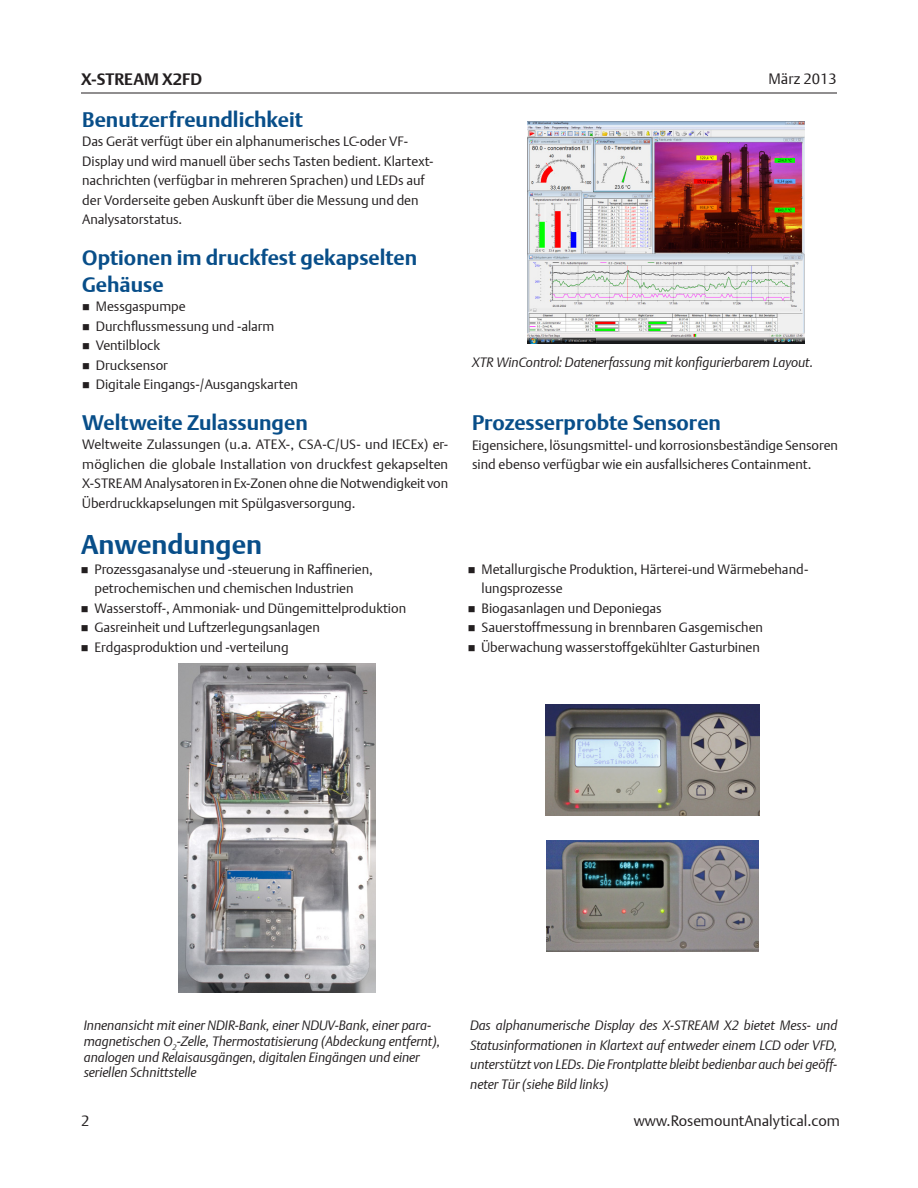
<style>
.page{position:relative;width:918px;height:1188px;background:#fff}
.page>*{position:absolute;margin:0;border:0;box-sizing:border-box;transform-origin:0 0}
.t1{font:700 27px "DTL Argo T";color:#084e89}
.t2{font:700 21px/27px "DTL Argo T";color:#084e89}
.t3{font:700 16.5px "DTL Argo T";color:#231f20}
.t4{font:15px "DTL Argo T Light";color:#231f20}
.t5{font:13.5px/19.5px "DTL Argo T Light";color:#231f20}
.t6{font:italic 13.5px/19.5px "DTL Argo T Light";letter-spacing:-.005em;color:#231f20;text-align:justify}
</style>
<div class="page">
<hr style="left:81px;top:93px;width:756px;height:1px;background:#231f20">
<img style="left:179px;top:664px;width:196px;height:328px">
<img style="left:547px;top:840px;width:211px;height:111px">
<img style="left:546px;top:705px;width:213px;height:110px">
<img style="left:527px;top:122px;width:277px;height:221px">
<p class="t3" style="left:81px;top:69px;width:123px">X-STREAM X2FD</p>
<p class="t4" style="left:768px;top:70px;width:70px">März 2013</p>
<h2 class="t2" style="left:82px;top:106px;width:222px">Benutzerfreundlichkeit</h2>
<p class="t5" style="left:82px;top:132px;width:353px">Das Gerät verfügt über ein alphanumerisches LC-oder VF-Display und wird manuell über sechs Tasten bedient. Klartext&shy;nachrichten (verfügbar in mehreren Sprachen) und LEDs auf der Vorderseite geben Auskunft über die Messung und den Analysatorstatus.</p>
<h2 class="t2" style="left:82px;top:244px;width:336px">Optionen im druckfest gekapselten<br>Gehäuse</h2>
<p class="t5" style="left:96px;top:297px;width:204px">Messgaspumpe<br>Durchflussmessung und -alarm<br>Ventilblock<br>Drucksensor<br>Digitale Eingangs-/Ausgangskarten</p>
<h2 class="t2" style="left:82px;top:409px;width:227px">Weltweite Zulassungen</h2>
<p class="t5" style="left:82px;top:435px;width:367px;text-align:justify">Weltweite Zulassungen (u.a. ATEX-, CSA-C/US- und IECEx) er&shy;möglichen die globale Installation von druckfest gekapselten X-STREAM Analysatoren in Ex-Zonen ohne die Notwendigkeit von Überdruckkapselungen mit Spülgasversorgung.</p>
<p class="t6" style="left:472px;top:353px;width:343px">XTR WinControl: Datenerfassung mit konfigurierbarem Layout.</p>
<h2 class="t2" style="left:472px;top:409px;width:250px">Prozesserprobte Sensoren</h2>
<p class="t5" style="left:472px;top:435px;width:367px">Eigensichere, lösungsmittel- und korrosionsbeständige Sensoren sind ebenso verfügbar wie ein ausfallsicheres Containment.</p>
<h1 class="t1" style="left:81px;top:528px;width:183px">Anwendungen</h1>
<p class="t5" style="left:94px;top:559px;width:313px">Prozessgasanalyse und -steuerung in Raffinerien, petrochemischen und chemischen Industrien Wasserstoff-, Ammoniak- und Düngemittelproduktion Gasreinheit und Luftzerlegungsanlagen Erdgasproduktion und -verteilung</p>
<p class="t5" style="left:482px;top:559px;width:328px">Metallurgische Produktion, Härterei-und Wärmebehand&shy;lungsprozesse<br>Biogasanlagen und Deponiegas<br>Sauerstoffmessung in brennbaren Gasgemischen Überwachung wasserstoffgekühlter Gasturbinen</p>
<p class="t6" style="left:84px;top:1017px;width:358px;line-height:15.8px;text-align:left">Innenansicht mit einer NDIR-Bank, einer NDUV-Bank, einer para&shy;magnetischen O<sub>2</sub>-Zelle, Thermostatisierung (Abdeckung entfernt), analogen und Relaisausgängen, digitalen Eingängen und einer seriellen Schnittstelle</p>
<p class="t6" style="left:470px;top:1015px;width:369px">Das alphanumerische Display des X-STREAM X2 bietet Mess- und Statusinformationen in Klartext auf entweder einem LCD oder VFD, unterstützt von LEDs. Die Frontplatte bleibt bedienbar auch bei geöff&shy;neter Tür (siehe Bild links)</p>
<p class="t4" style="left:81px;top:1112px;width:10px">2</p>
<p class="t4" style="left:634px;top:1112px;width:208px">www.RosemountAnalytical.com</p>
</div>
